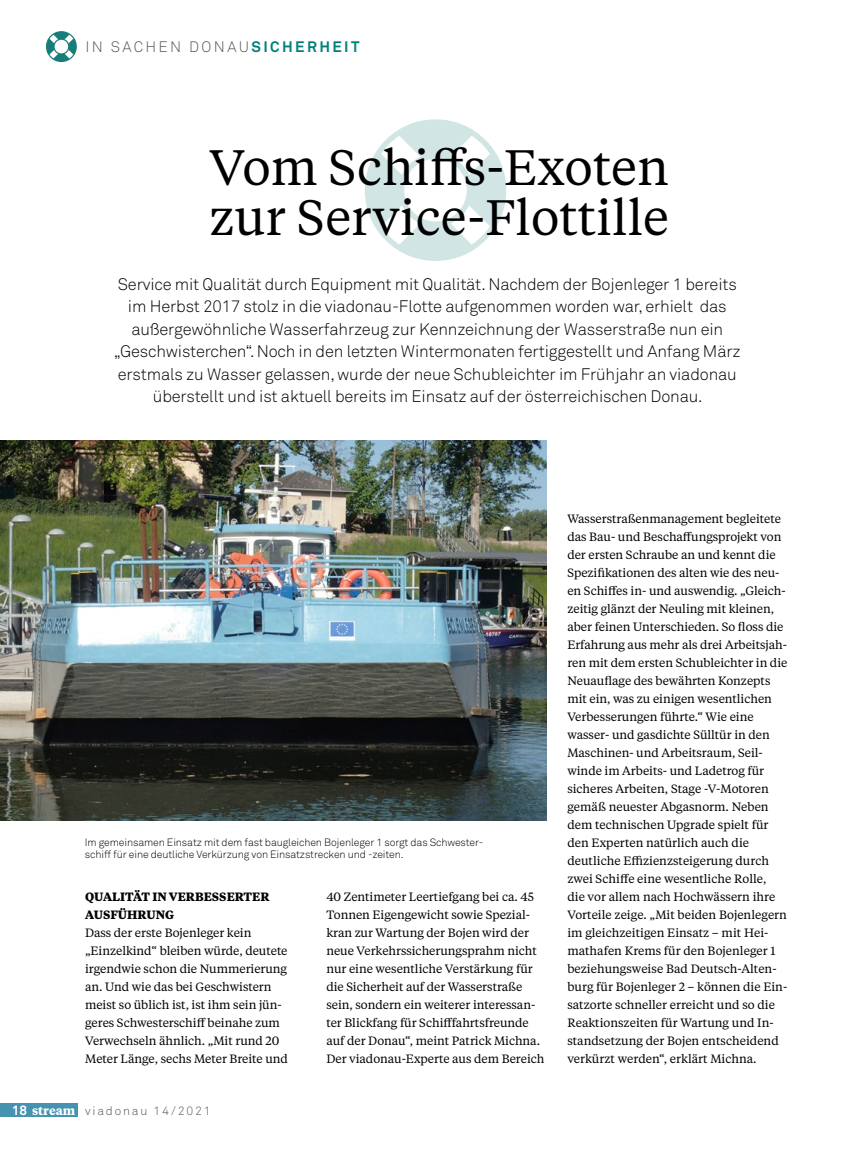
<style>
.page{position:relative;width:851px;height:1149px;background:#fff}
.page>*{position:absolute;margin:0;border:0;box-sizing:border-box;transform-origin:0 0}
.t1{font:49.5px/49.5px "Tiempos Text";color:#000}
.t2{font:300 16.5px/22.5px "Akkurat Std";letter-spacing:-.01em;color:#000;text-align:center}
.t3{font:300 15px "Akkurat Std";letter-spacing:.16em;color:#575756}
.t4{font:12px/18px "Tiempos Text";letter-spacing:-.005em;color:#000}
.t5{font:700 12px/18px "Tiempos Text";color:#000}
.t6{font:300 12px "Akkurat Std";letter-spacing:.15em;color:#575756}
.t7{font:300 10.5px/12px "Akkurat Std";letter-spacing:-.01em;color:#000}
.s1{font-weight:700;color:#007f79}
.s2{font-weight:700;font-size:13.5px;color:#fff}
.s3{font-family:"Tiempos Text";font-weight:700;color:#fff}
</style>
<div class="page">
<svg style="left:46px;top:31px;width:31px;height:31px"></svg>
<div style="left:0;top:1102px;width:77px;height:14px;background:#4592b1"></div>
<svg style="left:365px;top:119px;width:142px;height:142px"></svg>
<img style="left:0;top:440px;width:546px;height:380px">
<p class="t3" style="left:85px;top:38px;width:276px">IN SACHEN DONAU<span class="s1">SICHERHEIT</span></p>
<h1 class="t1" style="left:210px;top:141px;width:461px">Vom Schiffs-Exoten zur Service-Flottille</h1>
<p class="t2" style="left:114px;top:272px;width:628px">Service mit Qualität durch Equipment mit Qualität. Nachdem der Bojenleger 1 bereits im Herbst 2017 stolz in die viadonau-Flotte aufgenommen worden war, erhielt das außergewöhnliche Wasserfahrzeug zur Kennzeichnung der Wasserstraße nun ein „Geschwisterchen“. Noch in den letzten Wintermonaten fertiggestellt und Anfang März erstmals zu Wasser gelassen, wurde der neue Schubleichter im Frühjahr an viadonau überstellt und ist aktuell bereits im Einsatz auf der österreichischen Donau.</p>
<p class="t7" style="left:85px;top:836px;width:400px">Im gemeinsamen Einsatz mit dem fast baugleichen Bojenleger 1 sorgt das Schwester&shy;schiff für eine deutliche Verkürzung von Einsatzstrecken und -zeiten.</p>
<p class="t5" style="left:85px;top:887px;width:186px">QUALITÄT IN VERBESSERTER<br>AUSFÜHRUNG</p>
<p class="t4" style="left:85px;top:923px;width:204px">Dass der erste Bojenleger kein „Einzelkind“ bleiben würde, deutete irgendwie schon die Nummerierung an. Und wie das bei Geschwistern meist so üblich ist, ist ihm sein jün&shy;geres Schwesterschiff beinahe zum Verwechseln ähnlich. „Mit rund 20<br>Meter Länge, sechs Meter Breite und</p>
<p class="t6" style="left:12px;top:1103px;width:200px"><span class="s2">18</span> <span class="s3">stream</span> viadonau 14/2021</p>
<p class="t4" style="left:326px;top:887px;width:219px">40 Zentimeter Leertiefgang bei ca. 45<br>Tonnen Eigengewicht sowie Spezial&shy;kran zur Wartung der Bojen wird der neue Verkehrssicherungsprahm nicht nur eine wesentliche Verstärkung für die Sicherheit auf der Wasserstraße sein, sondern ein weiterer interessan&shy;ter Blickfang für Schifffahrtsfreunde auf der Donau“, meint Patrick Michna.<br>Der viadonau-Experte aus dem Bereich</p>
<p class="t4" style="left:567px;top:509px;width:221px">Wasserstraßenmanagement begleitete das Bau- und Beschaffungsprojekt von der ersten Schraube an und kennt die Spezifikationen des alten wie des neu&shy;en Schiffes in- und auswendig. „Gleich&shy;zeitig glänzt der Neuling mit kleinen, aber feinen Unterschieden. So floss die Erfahrung aus mehr als drei Arbeitsjah&shy;ren mit dem ersten Schubleichter in die Neuauflage des bewährten Konzepts mit ein, was zu einigen wesentlichen Verbesserungen führte.“ Wie eine wasser- und gasdichte Sülltür in den Maschinen- und Arbeitsraum, Seil&shy;winde im Arbeits- und Ladetrog für sicheres Arbeiten, Stage -V-Motoren gemäß neuester Abgasnorm. Neben dem technischen Upgrade spielt für den Experten natürlich auch die deutliche Effizienzsteigerung durch zwei Schiffe eine wesentliche Rolle,<br>die vor allem nach Hochwässern ihre Vorteile zeige. „Mit beiden Bojenlegern im gleichzeitigen Einsatz – mit Hei&shy;mathafen Krems für den Bojenleger 1 beziehungsweise Bad Deutsch-Alten&shy;burg für Bojenleger 2 – können die Ein&shy;satzorte schneller erreicht und so die Reaktionszeiten für Wartung und In&shy;standsetzung der Bojen entscheidend verkürzt werden“, erklärt Michna.</p>
</div>
